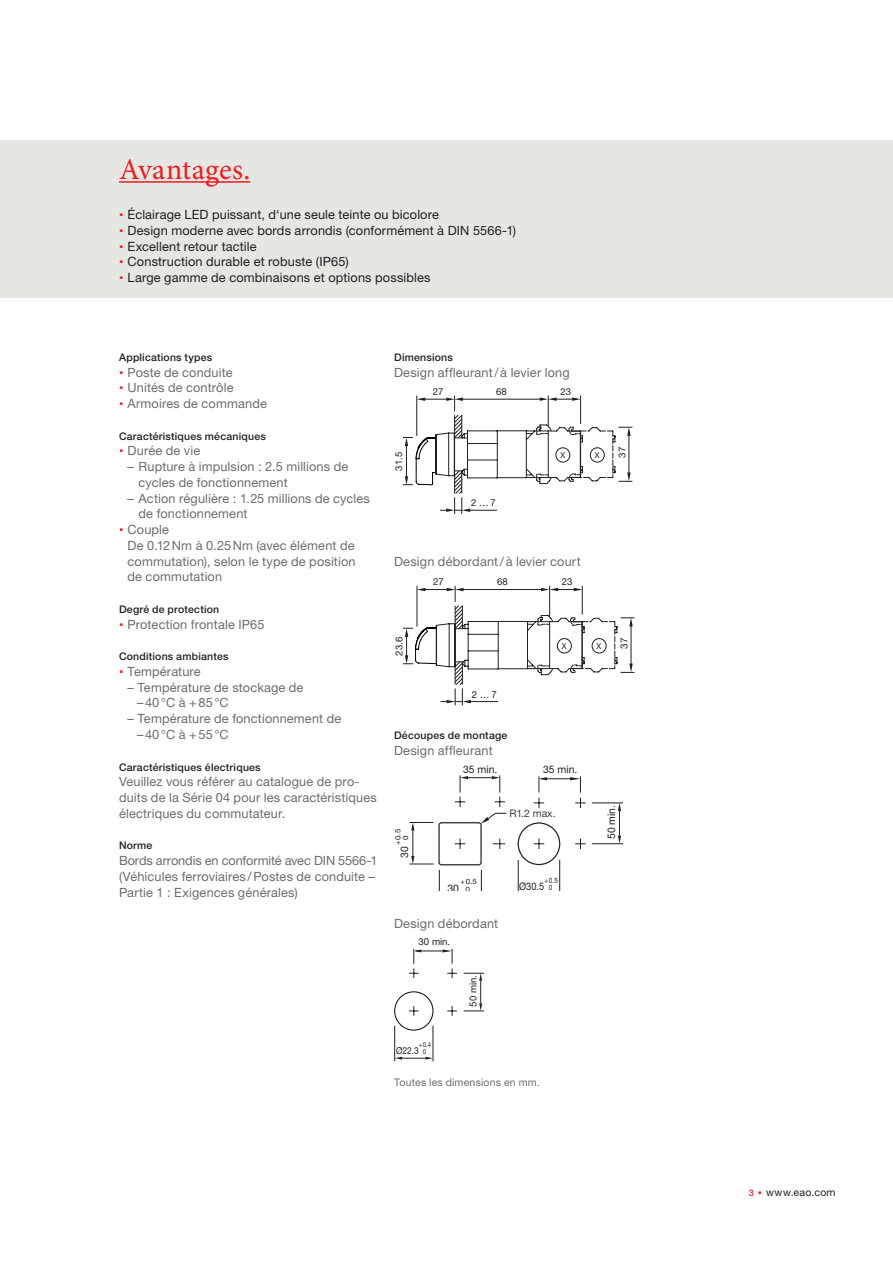
<style>
.page{position:relative;width:893px;height:1263px;background:#fff}
.page>*{position:absolute;margin:0;border:0;box-sizing:border-box;transform-origin:0 0}
._02_Lead_Unterstrich{font:30px "Minion Pro";letter-spacing:.01em;color:#ee1d23}
._03_Lauftext_Grau{font:12.75px/15.8px "Helvetica Neue LT Std";letter-spacing:.01em;color:#6c6d70}
.t1{font:12.75px "Helvetica Neue LT Std";letter-spacing:.01em;color:#231f20}
._03_Untertitel{font:500 10.5px "Helvetica Neue LT Std";letter-spacing:.02em;color:#231f20}
._03_Lauftext_Grau-2{font:10.5px "Helvetica Neue LT Std";letter-spacing:.02em;color:#6c6d70}
.t2{font:10.5px "Helvetica Neue LT Std";letter-spacing:.025em;color:#231f20}
.t3{font:10.35px "Helvetica Neue";color:#231f20}
.t4{font:10.35px "Helvetica Neue";color:#3d3d3e}
.t5{font:10.35px "Arial";color:#231f20}
.t6{font:10.35px "Helvetica Neue";color:#231f20;scale:.88 1}
.t7{font:9.6px "Helvetica Neue";color:#231f20}
.t8{font:9.6px "Arial";color:#231f20}
.t9{font:9.6px "Helvetica Neue";color:#231f20;scale:.88 1}
.t10{font:9.45px "Helvetica Neue";color:#231f20}
.t11{font:500 9px "Helvetica Neue LT Std";color:#ee1d23}
.t12{font:8.1px "Helvetica Neue";color:#231f20}
.t13{font:7.35px/7.6px "Helvetica Neue";color:#231f20;text-align:center}
.t14{font:7.35px "Helvetica Neue";color:#231f20;scale:.88 1}
.t15{font:6.75px/7.1px "Helvetica Neue";color:#231f20;text-align:center;scale:.88 1}
</style>
<div class="page">
<div style="left:0;top:140px;width:893px;height:158px;background:#e6e6e2"></div>
<hr style="left:119px;top:181px;width:131px;height:2px;background:#ee1d23">
<svg style="left:403px;top:586px;width:231px;height:119px"></svg>
<svg style="left:403px;top:395px;width:229px;height:119px"></svg>
<hr style="left:592px;top:843px;width:31px;height:1px;background:#231f20">
<hr style="left:592px;top:803px;width:31px;height:1px;background:#231f20">
<svg style="left:618px;top:803px;width:3px;height:41px"></svg>
<hr style="left:559px;top:860px;width:1px;height:30px;background:#231f20">
<hr style="left:518px;top:860px;width:1px;height:30px;background:#231f20">
<svg style="left:539px;top:776px;width:42px;height:16px"></svg>
<svg style="left:481px;top:870px;width:1px;height:20px"></svg>
<svg style="left:409px;top:822px;width:31px;height:68px"></svg>
<div style="left:518px;top:822px;width:42px;height:43px;border:1px solid #231f20;border-radius:50%"></div>
<svg style="left:534px;top:838px;width:10px;height:11px"></svg>
<svg style="left:534px;top:798px;width:10px;height:10px"></svg>
<svg style="left:575px;top:798px;width:11px;height:10px"></svg>
<svg style="left:575px;top:838px;width:11px;height:11px"></svg>
<svg style="left:493px;top:838px;width:12px;height:11px"></svg>
<svg style="left:455px;top:838px;width:10px;height:11px"></svg>
<svg style="left:455px;top:775px;width:52px;height:48px"></svg>
<div style="left:438px;top:822px;width:44px;height:43px;border:1px solid #231f20;border-radius:2px"></div>
<svg style="left:464px;top:973px;width:20px;height:39px"></svg>
<hr style="left:433px;top:1026px;width:1px;height:35px;background:#231f20">
<hr style="left:394px;top:1026px;width:1px;height:35px;background:#231f20">
<svg style="left:395px;top:1057px;width:38px;height:3px"></svg>
<div style="left:394px;top:991px;width:39px;height:40px;border:1px solid #231f20;border-radius:50%"></div>
<svg style="left:409px;top:1006px;width:10px;height:10px"></svg>
<svg style="left:409px;top:949px;width:48px;height:29px"></svg>
<svg style="left:447px;top:1006px;width:10px;height:10px"></svg>
<p class="_02_Lead_Unterstrich" style="left:119px;top:149px;width:133px">Avantages.</p>
<p class="t1" style="left:128px;top:207px;width:313px">Éclairage LED puissant, d‘une seule teinte ou bicolore</p>
<p class="t1" style="left:128px;top:223px;width:390px">Design moderne avec bords arrondis (conformément à DIN 5566-1)</p>
<p class="t1" style="left:128px;top:239px;width:131px">Excellent retour tactile</p>
<p class="t1" style="left:128px;top:254px;width:223px">Construction durable et robuste (IP65)</p>
<p class="t1" style="left:128px;top:270px;width:305px">Large gamme de combinaisons et options possibles</p>
<p class="_03_Untertitel" style="left:119px;top:351px;width:95px">Applications types</p>
<p class="_03_Lauftext_Grau" style="left:128px;top:364px;width:107px">Poste de conduite</p>
<p class="_03_Lauftext_Grau" style="left:128px;top:380px;width:107px">Unités de contrôle</p>
<p class="_03_Lauftext_Grau" style="left:128px;top:396px;width:141px">Armoires de commande</p>
<p class="_03_Untertitel" style="left:119px;top:430px;width:148px">Caractéristiques mécaniques</p>
<p class="_03_Lauftext_Grau" style="left:128px;top:443px;width:74px">Durée de vie</p>
<p class="_03_Lauftext_Grau" style="left:139px;top:459px;width:211px;text-indent:-11px">– Rupture à impulsion : 2.5 millions de cycles de fonctionnement</p>
<p class="_03_Lauftext_Grau" style="left:139px;top:490px;width:233px;text-indent:-11px">– Action régulière : 1.25 millions de cycles de fonctionnement</p>
<p class="_03_Lauftext_Grau" style="left:128px;top:522px;width:43px">Couple</p>
<p class="_03_Lauftext_Grau" style="left:128px;top:537px;width:229px;text-align:justify">De 0.12Nm à 0.25Nm (avec élément de commutation), selon le type de position de commutation</p>
<p class="_03_Untertitel" style="left:119px;top:603px;width:102px">Degré de protection</p>
<p class="_03_Lauftext_Grau" style="left:128px;top:616px;width:138px">Protection frontale IP65</p>
<p class="_03_Untertitel" style="left:119px;top:650px;width:111px">Conditions ambiantes</p>
<p class="_03_Lauftext_Grau" style="left:128px;top:663px;width:75px">Température</p>
<p class="_03_Lauftext_Grau" style="left:137px;top:679px;width:168px;text-indent:-9px">– Température de stockage de –40°C à +85°C</p>
<p class="_03_Lauftext_Grau" style="left:137px;top:711px;width:206px;text-indent:-9px">– Température de fonctionnement de –40°C à +55°C</p>
<p class="_03_Untertitel" style="left:119px;top:760px;width:143px">Caractéristiques électriques</p>
<p class="_03_Lauftext_Grau" style="left:119px;top:774px;width:259px">Veuillez vous référer au catalogue de pro&shy;duits de la Série 04 pour les caractéristiques électriques du commutateur.</p>
<p class="_03_Untertitel" style="left:119px;top:839px;width:35px">Norme</p>
<p class="_03_Lauftext_Grau" style="left:119px;top:852px;width:260px">Bords arrondis en conformité avec DIN 5566-1 (Véhicules ferroviaires/Postes de conduite –<br>Partie 1 : Exigences générales)</p>
<p class="_03_Untertitel" style="left:394px;top:351px;width:60px">Dimensions</p>
<p class="_03_Lauftext_Grau" style="left:394px;top:364px;width:177px">Design affleurant/à levier long</p>
<p class="t10" style="left:433px;top:386px;width:12px">27</p>
<p class="t10" style="left:496px;top:386px;width:12px">68</p>
<p class="t10" style="left:560px;top:386px;width:12px">23</p>
<p class="t10" style="left:393px;top:471px;width:20px;rotate:-90deg">31.5</p>
<p class="t12" style="left:560px;top:450px;width:6px">X</p>
<p class="t12" style="left:595px;top:450px;width:6px">X</p>
<p class="t10" style="left:471px;top:497px;width:26px">2 … 7</p>
<p class="t10" style="left:616px;top:458px;width:12px;rotate:-90deg">37</p>
<p class="_03_Lauftext_Grau" style="left:394px;top:553px;width:188px">Design débordant/à levier court</p>
<p class="t7" style="left:433px;top:576px;width:12px">27</p>
<p class="t7" style="left:497px;top:576px;width:12px">68</p>
<p class="t7" style="left:562px;top:576px;width:12px">23</p>
<p class="t7" style="left:393px;top:655px;width:20px;rotate:-90deg">23.6</p>
<p class="t12" style="left:562px;top:641px;width:6px">X</p>
<p class="t12" style="left:597px;top:641px;width:6px">X</p>
<p class="t7" style="left:472px;top:688px;width:26px">2 … 7</p>
<p class="_03_Untertitel" style="left:394px;top:729px;width:115px">Découpes de montage</p>
<p class="_03_Lauftext_Grau" style="left:394px;top:742px;width:100px">Design affleurant</p>
<p class="t3" style="left:463px;top:763px;width:36px">35 min.</p>
<p class="t3" style="left:543px;top:763px;width:36px">35 min.</p>
<p class="t7" style="left:618px;top:649px;width:12px;rotate:-90deg">37</p>
<p class="t13" style="left:394px;top:845px;width:18px;rotate:-90deg">+0.5<br>0</p>
<p class="t3" style="left:398px;top:858px;width:13px;rotate:-90deg">30</p>
<p class="t4" style="left:509px;top:807px;width:48px">R1.2 max.</p>
<p class="t14" style="left:544px;top:876px;width:17px">+0.5</p>
<p class="t13" style="left:461px;top:877px;width:18px">+0.5<br>0</p>
<p class="t6" style="left:519px;top:880px;width:30px">Ø30.5</p>
<p class="t3" style="left:447px;top:882px;width:13px">30</p>
<p class="t14" style="left:549px;top:883px;width:6px">0</p>
<p class="_03_Lauftext_Grau" style="left:394px;top:915px;width:106px">Design débordant</p>
<p class="t7" style="left:419px;top:936px;width:33px">30 min.</p>
<p class="t9" style="left:396px;top:1045px;width:27px">Ø22.3</p>
<p class="t15" style="left:419px;top:1041px;width:16px">+0.4<br>0</p>
<p class="t8" style="left:467px;top:1007px;width:33px;rotate:-90deg">50 min.</p>
<p class="_03_Lauftext_Grau-2" style="left:394px;top:1075px;width:147px">Toutes les dimensions en mm.</p>
<p class="t5" style="left:605px;top:839px;width:36px;rotate:-90deg">50 min.</p>
<p class="t11" style="left:749px;top:1187px;width:7px">3</p>
<p class="t2" style="left:757px;top:1186px;width:80px"><sup>.</sup> www.eao.com</p>
</div>
